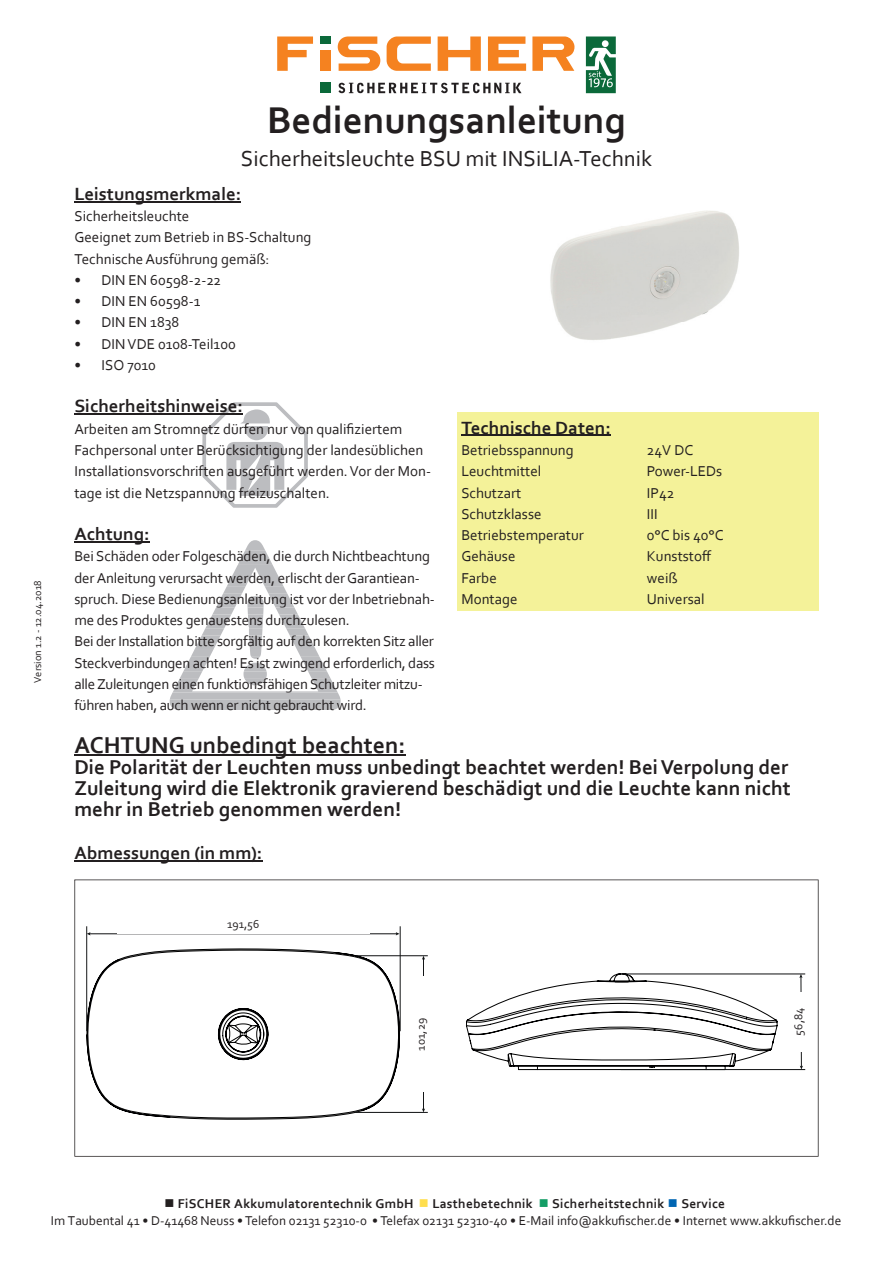
<style>
.page{position:relative;width:893px;height:1263px;background:#fff}
.page>*{position:absolute;margin:0;border:0;box-sizing:border-box;transform-origin:0 0}
.t1{font:700 39px "Corbel";color:#231f20}
.t2{font:700 24px "Corbel";color:#231f20}
.t3{font:22.8px "Corbel";color:#231f20}
.t4{font:700 21px/21.3px "Corbel";color:#231f20;text-align:justify}
.t5{font:700 18.6px "Corbel";color:#231f20}
.t6{font:15px/21.3px "Corbel";color:#231f20}
.t7{font:15px/21.3px "Corbel";letter-spacing:-.02em;color:#231f20}
.t8{font:13.35px/17.2px "Corbel";color:#231f20;text-align:center}
.t9{font:12px "Corbel";color:#231f20}
.t10{font:10.5px "Corbel";color:#231f20}
.t11{font:7.8px "Corbel";color:#111314}
.t12{font:7.65px "Corbel";color:#111314}
.t13{font:7.5px "Corbel";color:#111314;scale:1.04 1}
.s1{font-weight:700}
.s2{color:#ffde4e}
.s3{color:#139d66}
.s4{color:#0166b3}
</style>
<div class="page">
<div style="left:320px;top:37px;width:10px;height:7px;background:#0b693a"></div>
<svg style="left:277px;top:37px;width:36px;height:34px"></svg>
<div style="left:320px;top:50px;width:10px;height:21px;background:#f58220"></div>
<svg style="left:338px;top:37px;width:42px;height:34px"></svg>
<svg style="left:387px;top:37px;width:44px;height:34px"></svg>
<svg style="left:438px;top:37px;width:43px;height:34px"></svg>
<svg style="left:488px;top:37px;width:38px;height:34px"></svg>
<svg style="left:532px;top:37px;width:42px;height:34px"></svg>
<div style="left:320px;top:83px;width:10px;height:10px;background:#0b693a"></div>
<svg style="left:338px;top:83px;width:183px;height:10px"></svg>
<svg style="left:586px;top:37px;width:30px;height:56px"></svg>
<hr style="left:74px;top:201px;width:167px;height:1px;background:#231f20">
<div style="left:457px;top:412px;width:362px;height:199px;background:#f4f299"></div>
<hr style="left:461px;top:435px;width:150px;height:1px;background:#231f20">
<hr style="left:74px;top:754px;width:332px;height:2px;background:#231f20">
<hr style="left:74px;top:860px;width:188px;height:1px;background:#231f20">
<svg style="left:202px;top:402px;width:106px;height:106px"></svg>
<hr style="left:74px;top:414px;width:169px;height:1px;background:#231f20">
<hr style="left:74px;top:541px;width:76px;height:1px;background:#231f20">
<svg style="left:170px;top:540px;width:171px;height:170px"></svg>
<svg style="left:74px;top:879px;width:745px;height:278px"></svg>
<svg style="left:87px;top:948px;width:313px;height:172px"></svg>
<hr style="left:89px;top:933px;width:308px;height:1px;background:#111314">
<svg style="left:396px;top:932px;width:4px;height:3px"></svg>
<hr style="left:356px;top:955px;width:72px;height:1px;background:#111314">
<hr style="left:355px;top:1112px;width:73px;height:1px;background:#111314">
<hr style="left:423px;top:958px;width:1px;height:152px;background:#111314">
<hr style="left:400px;top:926px;width:1px;height:105px;background:#111314">
<hr style="left:86px;top:926px;width:1px;height:105px;background:#111314">
<svg style="left:466px;top:973px;width:312px;height:97px"></svg>
<svg style="left:799px;top:975px;width:4px;height:94px"></svg>
<hr style="left:621px;top:974px;width:184px;height:1px;background:#111314">
<hr style="left:621px;top:1069px;width:184px;height:1px;background:#111314">
<img style="left:550px;top:210px;width:189px;height:130px">
<div style="left:117px;top:914px;width:252px;height:20px;background:#fff"></div>
<div style="left:416px;top:977px;width:12px;height:115px;background:#fff"></div>
<div style="left:790px;top:992px;width:16px;height:59px;background:#fff"></div>
<p class="t10" style="left:31px;top:683px;width:104px;rotate:-90deg">Version 1.2 - 12.04.2018</p>
<h1 class="t1" style="left:267px;top:96px;width:360px">Bedienungsanleitung</h1>
<h3 class="t3" style="left:241px;top:144px;width:413px">Sicherheitsleuchte BSU mit INSiLIA-Technik</h3>
<p class="t5" style="left:74px;top:182px;width:168px">Leistungsmerkmale:</p>
<p class="t6" style="left:74px;top:205px;width:239px">Sicherheitsleuchte<br>Geeignet zum Betrieb in BS-Schaltung<br>Technische Ausführung gemäß:</p>
<p class="t6" style="left:74px;top:269px;width:148px">• DIN EN 60598-2-22</p>
<p class="t6" style="left:74px;top:290px;width:127px">• DIN EN 60598-1</p>
<p class="t6" style="left:74px;top:311px;width:106px">• DIN EN 1838</p>
<p class="t6" style="left:74px;top:333px;width:163px">• DIN VDE 0108-Teil100</p>
<p class="t6" style="left:74px;top:354px;width:83px">• ISO 7010</p>
<p class="t5" style="left:74px;top:395px;width:170px">Sicherheitshinweise:</p>
<p class="t6" style="left:74px;top:418px;width:358px">Arbeiten am Stromnetz dürfen nur von qualifiziertem Fachpersonal unter Berücksichtigung der landesüblichen Installationsvorschriften ausgeführt werden. Vor der Mon&shy;tage ist die Netzspannung freizuschalten.</p>
<p class="t5" style="left:74px;top:522px;width:77px">Achtung:</p>
<p class="t6" style="left:74px;top:545px;width:357px">Bei Schäden oder Folgeschäden, die durch Nichtbeachtung der Anleitung verursacht werden, erlischt der Garantiean-</p>
<p class="t7" style="left:74px;top:588px;width:362px">spruch. Diese Bedienungsanleitung ist vor der Inbetriebnah&shy;me des Produktes genauestens durchzulesen.<br>Bei der Installation bitte sorgfältig auf den korrekten Sitz aller Steckverbindungen achten! Es ist zwingend erforderlich, dass alle Zuleitungen einen funktionsfähigen Schutzleiter mitzu-</p>
<p class="t7" style="left:74px;top:694px;width:294px">führen haben, auch wenn er nicht gebraucht wird.</p>
<p class="t5" style="left:461px;top:416px;width:151px">Technische Daten:</p>
<p class="t6" style="left:461px;top:439px;width:124px">Betriebsspannung<br>Leuchtmittel<br>Schutzart<br>Schutzklasse<br>Betriebstemperatur<br>Gehäuse<br>Farbe<br>Montage</p>
<p class="t6" style="left:647px;top:439px;width:78px">24V DC<br>Power-LEDs<br>IP42<br>III<br>0°C bis 40°C<br>Kunststoff weiß<br>Universal</p>
<h2 class="t2" style="left:74px;top:730px;width:333px">ACHTUNG unbedingt beachten:</h2>
<h3 class="t4" style="left:74px;top:756px;width:718px">Die Polarität der Leuchten muss unbedingt beachtet werden! Bei Verpolung der Zuleitung wird die Elektronik gravierend beschädigt und die Leuchte kann nicht mehr in Betrieb genommen werden!</h3>
<p class="t5" style="left:74px;top:841px;width:190px">Abmessungen (in mm):</p>
<p class="t12" style="left:414px;top:793px;width:20px;rotate:-90deg">56,84</p>
<p class="t11" style="left:232px;top:916px;width:22px">191,56</p>
<p class="t9" style="left:227px;top:917px;width:34px">191,56</p>
<p class="t9" style="left:413px;top:1050px;width:34px;rotate:-90deg">101,29</p>
<p class="t9" style="left:791px;top:1035px;width:29px;rotate:-90deg">56,84</p>
<p class="t13" style="left:792px;top:1034px;width:19px;rotate:-90deg">56,84</p>
<p class="t12" style="left:414px;top:1045px;width:23px;rotate:-90deg">101,29</p>
<p class="t8" style="left:51px;top:1195px;width:792px">■ <span class="s1">FiSCHER Akkumulatorentechnik GmbH</span> <span class="s2">■</span> <span class="s1">Lasthebetechnik</span> <span class="s3">■</span> <span class="s1">Sicherheitstechnik</span> <span class="s4">■</span> <span class="s1">Service<br></span>Im Taubental 41 • D-41468 Neuss • Telefon 02131 52310-0 • Telefax 02131 52310-40 • E-Mail info@akkufischer.de • Internet www.akkufischer.de</p>
</div>
